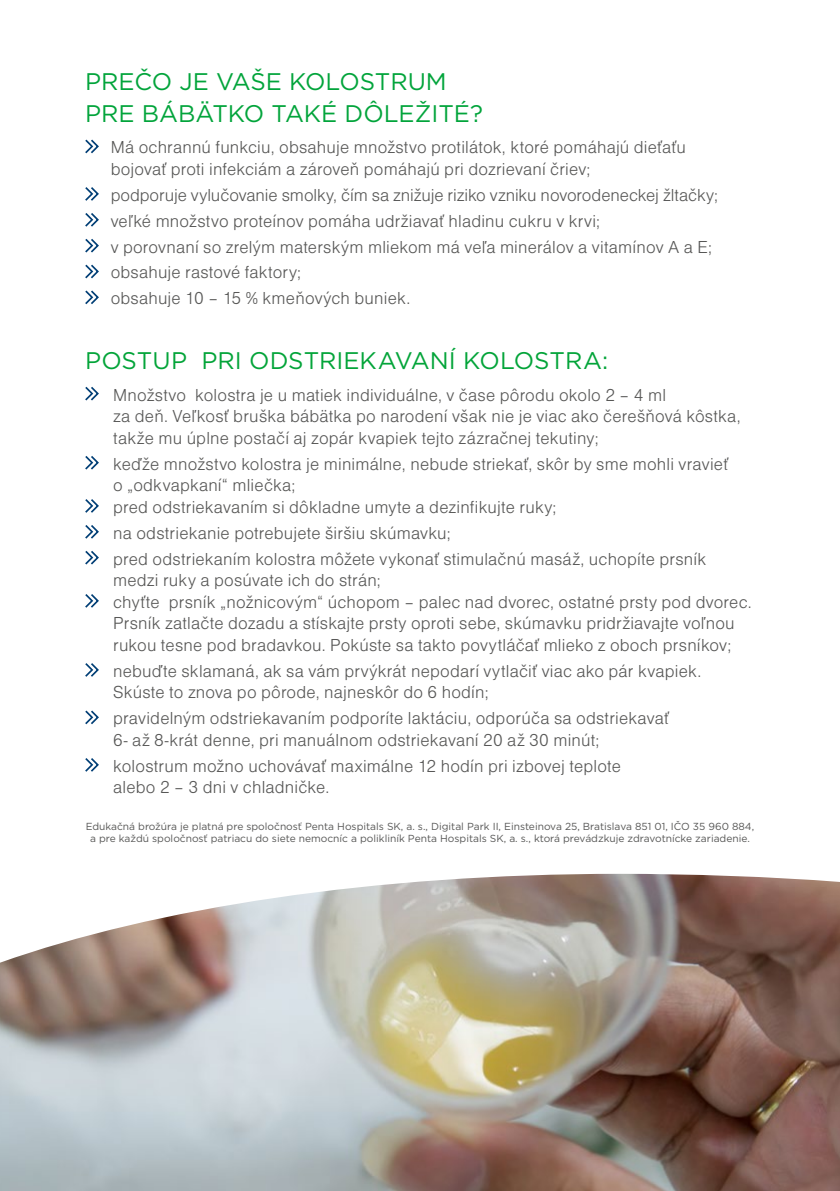
<style>
.page{position:relative;width:840px;height:1191px;background:#fff}
.page>*{position:absolute;margin:0;border:0;box-sizing:border-box;transform-origin:0 0}
.t1{font:24px/31.2px "Gotham";color:#02a43b}
.t2{font:24px "Gotham";color:#03a439}
.t3{font:18px/21.6px "Nimbus Sans DOT Ligh";letter-spacing:.01em;color:#575756}
.t4{font:10.2px/12.2px "Gotham";color:#575756;text-align:center}
</style>
<div class="page">
<svg style="left:85px;top:139px;width:14px;height:15px"></svg>
<svg style="left:85px;top:187px;width:14px;height:14px"></svg>
<svg style="left:85px;top:213px;width:14px;height:14px"></svg>
<svg style="left:85px;top:238px;width:14px;height:15px"></svg>
<svg style="left:85px;top:264px;width:14px;height:15px"></svg>
<svg style="left:85px;top:290px;width:14px;height:15px"></svg>
<svg style="left:85px;top:386px;width:14px;height:15px"></svg>
<svg style="left:85px;top:456px;width:14px;height:14px"></svg>
<svg style="left:85px;top:499px;width:14px;height:14px"></svg>
<svg style="left:85px;top:525px;width:14px;height:14px"></svg>
<svg style="left:85px;top:550px;width:14px;height:15px"></svg>
<svg style="left:85px;top:594px;width:14px;height:14px"></svg>
<svg style="left:85px;top:663px;width:14px;height:14px"></svg>
<svg style="left:85px;top:710px;width:14px;height:15px"></svg>
<svg style="left:85px;top:758px;width:14px;height:14px"></svg>
<img style="left:0;top:874px;width:839px;height:317px">
<h1 class="t1" style="left:85px;top:66px;width:399px">PREČO JE VAŠE KOLOSTRUM<br>PRE BÁBÄTKO TAKÉ DÔLEŽITÉ?</h1>
<p class="t3" style="left:111px;top:138px;width:576px">Má ochrannú funkciu, obsahuje množstvo protilátok, ktoré pomáhajú dieťaťu bojovať proti infekciám a zároveň pomáhajú pri dozrievaní čriev;</p>
<p class="t3" style="left:111px;top:183px;width:608px;line-height:25.8px">podporuje vylučovanie smolky, čím sa znižuje riziko vzniku novorodeneckej žltačky; veľké množstvo proteínov pomáha udržiavať hladinu cukru v krvi;<br>v porovnaní so zrelým materským mliekom má veľa minerálov a vitamínov A a E; obsahuje rastové faktory;<br>obsahuje 10 – 15 % kmeňových buniek.</p>
<h1 class="t2" style="left:85px;top:347px;width:524px">POSTUP PRI ODSTRIEKAVANÍ KOLOSTRA:</h1>
<p class="t3" style="left:113px;top:385px;width:628px">Množstvo kolostra je u matiek individuálne, v čase pôrodu okolo 2 – 4 ml<br>za deň. Veľkosť bruška bábätka po narodení však nie je viac ako čerešňová kôstka, takže mu úplne postačí aj zopár kvapiek tejto zázračnej tekutiny;</p>
<p class="t3" style="left:113px;top:454px;width:616px">keďže množstvo kolostra je minimálne, nebude striekať, skôr by sme mohli vravieť o „odkvapkaní“ mliečka;<br>pred odstriekavaním si dôkladne umyte a dezinfikujte ruky;</p>
<p class="t3" style="left:113px;top:521px;width:594px;line-height:25.8px">na odstriekanie potrebujete širšiu skúmavku;<br>pred odstriekaním kolostra môžete vykonať stimulačnú masáž, uchopíte prsník</p>
<p class="t3" style="left:113px;top:570px;width:639px">medzi ruky a posúvate ich do strán;<br>chyťte prsník „nožnicovým“ úchopom – palec nad dvorec, ostatné prsty pod dvorec.<br>Prsník zatlačte dozadu a stískajte prsty oproti sebe, skúmavku pridržiavajte voľnou rukou tesne pod bradavkou. Pokúste sa takto povytláčať mlieko z oboch prsníkov;</p>
<p class="t3" style="left:113px;top:661px;width:589px">nebuďte sklamaná, ak sa vám prvýkrát nepodarí vytlačiť viac ako pár kvapiek.<br>Skúste to znova po pôrode, najneskôr do 6 hodín;</p>
<p class="t3" style="left:113px;top:709px;width:557px">pravidelným odstriekavaním podporíte laktáciu, odporúča sa odstriekavať<br>6- až 8-krát denne, pri manuálnom odstriekavaní 20 až 30 minút;</p>
<p class="t3" style="left:113px;top:756px;width:509px">kolostrum možno uchovávať maximálne 12 hodín pri izbovej teplote alebo 2 – 3 dni v chladničke.</p>
<p class="t4" style="left:86px;top:820px;width:669px">Edukačná brožúra je platná pre spoločnosť Penta Hospitals SK, a. s., Digital Park II, Einsteinova 25, Bratislava 851 01, IČO 35 960 884, a pre každú spoločnosť patriacu do siete nemocníc a polikliník Penta Hospitals SK, a. s., ktorá prevádzkuje zdravotnícke zariadenie.</p>
</div>
